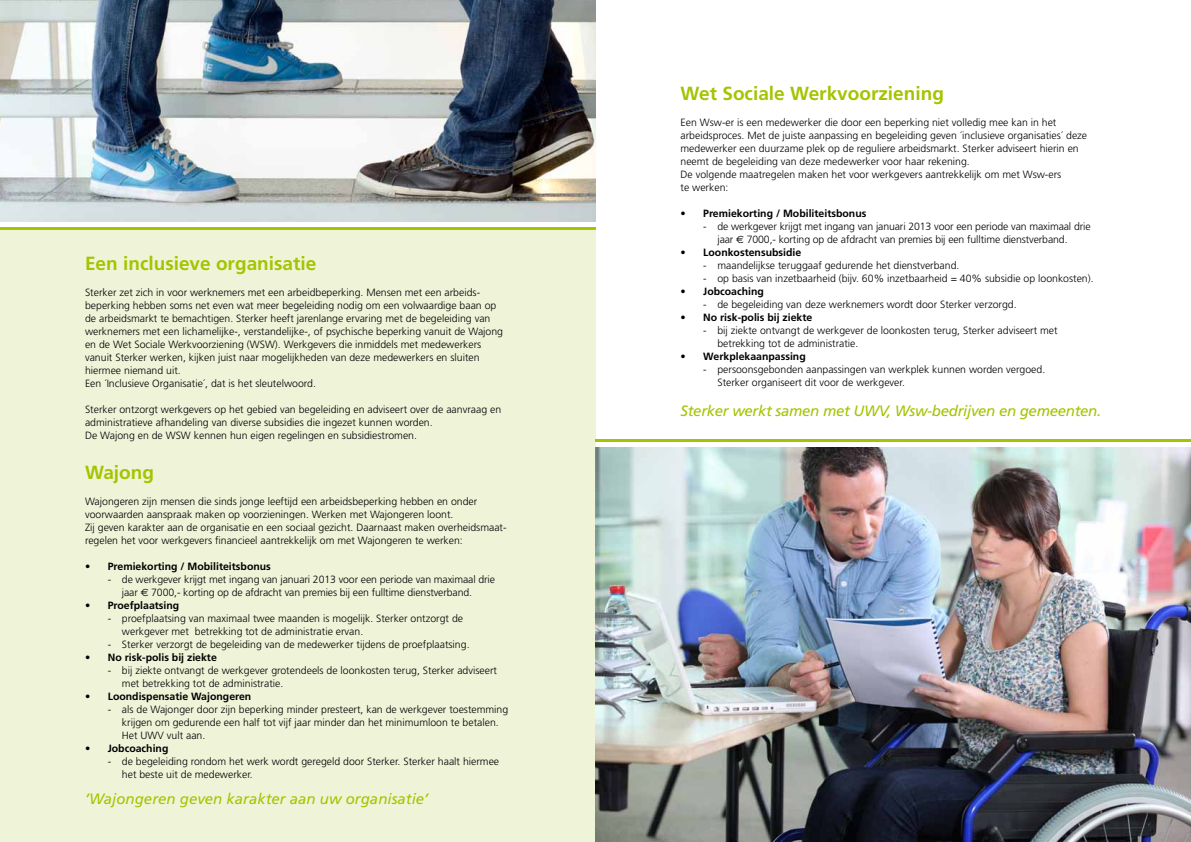
<style>
.page{position:relative;width:1191px;height:842px;background:#fff}
.page>*{position:absolute;margin:0;border:0;box-sizing:border-box;transform-origin:0 0}
.t1{font:700 19px "Frutiger";color:#a4c400}
.t2{font:italic 15px "Frutiger";letter-spacing:-.02em;color:#a4c400}
.t3{font:italic 15px "Frutiger";color:#a4c400}
.t4{font:300 10.5px/13px "Frutiger";color:#000}
.t5{font:700 10.5px "Frutiger";color:#000}
.s1{font-family:"Euro Sans";font-weight:400}
</style>
<div class="page">
<div style="left:0;top:230px;width:595px;height:612px;background:#eff4d9"></div>
<hr style="left:0;top:227px;width:595px;height:3px;background:#a4c400">
<hr style="left:595px;top:439px;width:596px;height:3px;background:#a4c400">
<img style="left:0;top:0;width:595px;height:221px">
<img style="left:595px;top:448px;width:596px;height:394px">
<h1 class="t1" style="left:85px;top:252px;width:233px">Een inclusieve organisatie</h1>
<p class="t4" style="left:85px;top:286px;width:419px">Sterker zet zich in voor werknemers met een arbeidbeperking. Mensen met een arbeids&shy;beperking hebben soms net even wat meer begeleiding nodig om een volwaardige baan op de arbeidsmarkt te bemachtigen. Sterker heeft jarenlange ervaring met de begeleiding van werknemers met een lichamelijke-, verstandelijke-, of psychische beperking vanuit de Wajong en de Wet Sociale Werkvoorziening (WSW). Werkgevers die inmiddels met medewerkers vanuit Sterker werken, kijken juist naar mogelijkheden van deze medewerkers en sluiten hiermee niemand uit.<br>Een ´Inclusieve Organisatie´, dat is het sleutelwoord.</p>
<p class="t4" style="left:85px;top:403px;width:417px">Sterker ontzorgt werkgevers op het gebied van begeleiding en adviseert over de aanvraag en administratieve afhandeling van diverse subsidies die ingezet kunnen worden.<br>De Wajong en de WSW kennen hun eigen regelingen en subsidiestromen.</p>
<h1 class="t1" style="left:85px;top:461px;width:70px">Wajong</h1>
<p class="t4" style="left:85px;top:495px;width:423px">Wajongeren zijn mensen die sinds jonge leeftijd een arbeidsbeperking hebben en onder voorwaarden aanspraak maken op voorzieningen. Werken met Wajongeren loont.<br>Zij geven karakter aan de organisatie en een sociaal gezicht. Daarnaast maken overheidsmaat&shy;regelen het voor werkgevers financieel aantrekkelijk om met Wajongeren te werken:</p>
<p class="t5" style="left:85px;top:560px;width:187px">• Premiekorting / Mobiliteitsbonus</p>
<p class="t4" style="left:122px;top:573px;width:375px;text-indent:-14px">- de werkgever krijgt met ingang van januari 2013 voor een periode van maximaal drie jaar <span class="s1">€</span> 7000,- korting op de afdracht van premies bij een fulltime dienstverband.</p>
<p class="t5" style="left:85px;top:599px;width:96px">• Proefplaatsing</p>
<p class="t4" style="left:122px;top:612px;width:343px;text-indent:-14px">- proefplaatsing van maximaal twee maanden is mogelijk. Sterker ontzorgt de werkgever met betrekking tot de administratie ervan.</p>
<p class="t4" style="left:108px;top:638px;width:363px">- Sterker verzorgt de begeleiding van de medewerker tijdens de proefplaatsing.</p>
<p class="t5" style="left:85px;top:651px;width:133px">• No risk-polis bij ziekte</p>
<p class="t4" style="left:122px;top:664px;width:376px;text-indent:-14px">- bij ziekte ontvangt de werkgever grotendeels de loonkosten terug, Sterker adviseert met betrekking tot de administratie.</p>
<p class="t5" style="left:85px;top:690px;width:168px">• Loondispensatie Wajongeren</p>
<p class="t4" style="left:122px;top:703px;width:388px;text-indent:-14px">- als de Wajonger door zijn beperking minder presteert, kan de werkgever toestemming krijgen om gedurende een half tot vijf jaar minder dan het minimumloon te betalen.<br>Het UWV vult aan.</p>
<p class="t5" style="left:85px;top:742px;width:85px">• Jobcoaching</p>
<p class="t4" style="left:122px;top:755px;width:379px;text-indent:-14px">- de begeleiding rondom het werk wordt geregeld door Sterker. Sterker haalt hiermee het beste uit de medewerker.</p>
<h2 class="t3" style="left:85px;top:790px;width:345px">’Wajongeren geven karakter aan uw organisatie’</h2>
<h1 class="t1" style="left:680px;top:82px;width:265px">Wet Sociale Werkvoorziening</h1>
<p class="t4" style="left:680px;top:116px;width:408px">Een Wsw-er is een medewerker die door een beperking niet volledig mee kan in het arbeidsproces. Met de juiste aanpassing en begeleiding geven ´inclusieve organisaties´ deze medewerker een duurzame plek op de reguliere arbeidsmarkt. Sterker adviseert hierin en neemt de begeleiding van deze medewerker voor haar rekening.<br>De volgende maatregelen maken het voor werkgevers aantrekkelijk om met Wsw-ers<br>te werken:</p>
<p class="t5" style="left:680px;top:207px;width:187px">• Premiekorting / Mobiliteitsbonus</p>
<p class="t4" style="left:717px;top:220px;width:375px;text-indent:-14px">- de werkgever krijgt met ingang van januari 2013 voor een periode van maximaal drie jaar <span class="s1">€</span> 7000,- korting op de afdracht van premies bij een fulltime dienstverband.</p>
<p class="t5" style="left:680px;top:246px;width:122px">• Loonkostensubsidie</p>
<p class="t4" style="left:703px;top:259px;width:258px">- maandelijkse teruggaaf gedurende het dienstverband.</p>
<p class="t4" style="left:703px;top:272px;width:392px">- op basis van inzetbaarheid (bijv. 60% inzetbaarheid = 40% subsidie op loonkosten).</p>
<p class="t5" style="left:680px;top:285px;width:85px">• Jobcoaching</p>
<p class="t4" style="left:703px;top:298px;width:315px">- de begeleiding van deze werknemers wordt door Sterker verzorgd.</p>
<p class="t5" style="left:680px;top:311px;width:133px">• No risk-polis bij ziekte</p>
<p class="t4" style="left:717px;top:324px;width:342px;text-indent:-14px">- bij ziekte ontvangt de werkgever de loonkosten terug, Sterker adviseert met betrekking tot de administratie.</p>
<p class="t5" style="left:680px;top:350px;width:127px">• Werkplekaanpassing</p>
<p class="t4" style="left:717px;top:363px;width:329px;text-indent:-14px">- persoonsgebonden aanpassingen van werkplek kunnen worden vergoed.<br>Sterker organiseert dit voor de werkgever.</p>
<h2 class="t2" style="left:680px;top:402px;width:422px">Sterker werkt samen met UWV, Wsw-bedrijven en gemeenten.</h2>
</div>
